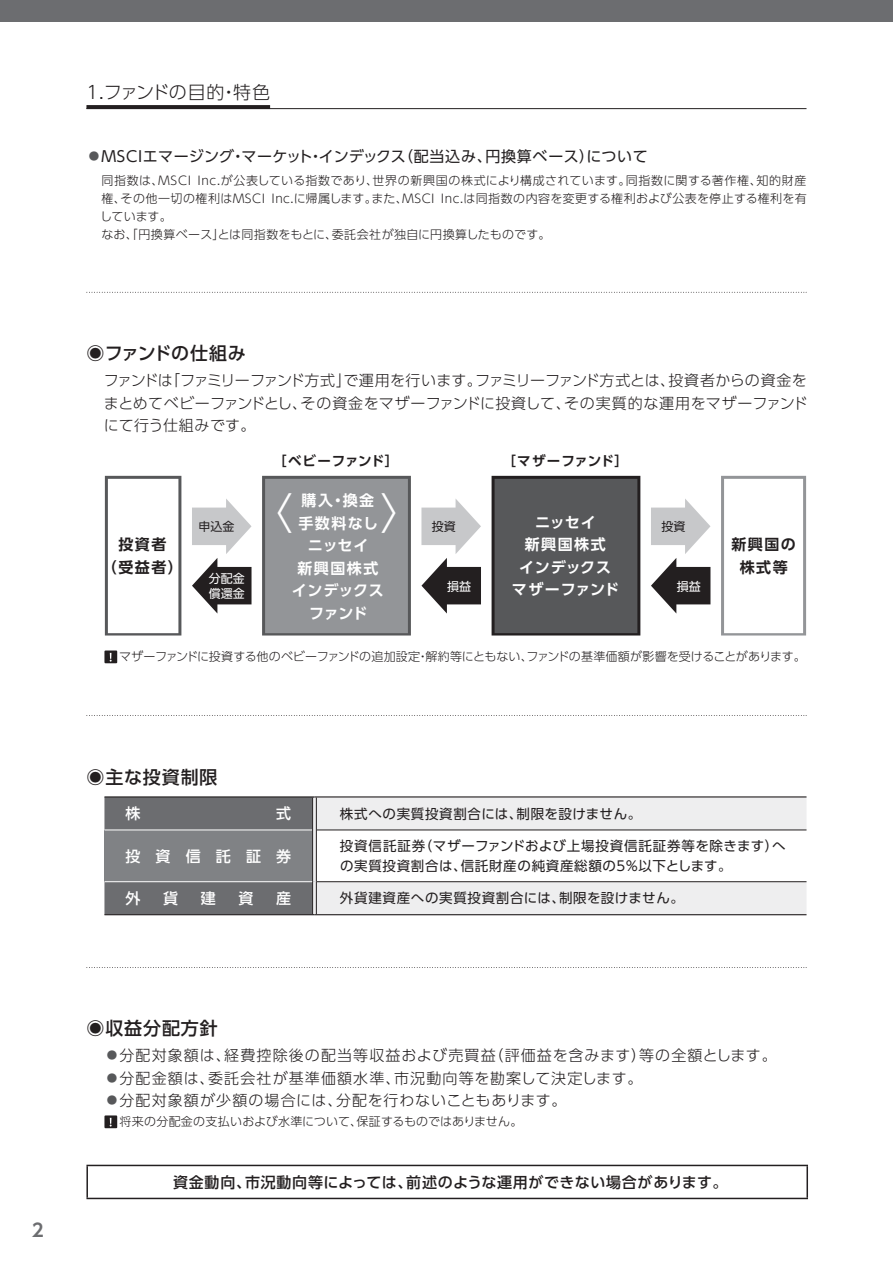
<style>
.page{position:relative;width:893px;height:1263px;background:#fff}
.page>*{position:absolute;margin:0;border:0;box-sizing:border-box;transform-origin:0 0}
.t1{font:300 42px "UD Shin Go Pro";color:#fff}
.t2{font:500 18px "UD Shin Go Pro";letter-spacing:.05em;color:#231f20}
.t3{font:300 18px "UD Shin Go Pro";letter-spacing:-.025em;color:#231f20}
.t4{font:500 18px "UD Shin Go Pro";letter-spacing:-.01em;color:#231f20}
.t5{font:700 18px "UD Shin Go Pro De";color:#6c6d70}
.t6{font:300 15px/22.5px "UD Shin Go Pro";letter-spacing:.06em;color:#231f20;text-align:justify}
.t7{font:700 15px/22.5px "UD Shin Go Pro De";letter-spacing:.06em;color:#fff;text-align:center}
.t8{font:15px "UD Shin Go Pro";letter-spacing:.035em;color:#231f20}
.t9{font:500 15px "UD Shin Go Pro";letter-spacing:.045em;color:#231f20}
.t10{font:700 15px/22.5px "UD Shin Go Pro De";letter-spacing:.1em;color:#231f20;text-align:center}
.t11{font:500 15px "UD Shin Go Pro";letter-spacing:1.01em;color:#fff}
.t12{font:13.5px/20.2px "UD Shin Go Pro";letter-spacing:.05em;color:#231f20}
.t13{font:700 13.5px "UD Shin Go Pro De";letter-spacing:.025em;color:#231f20}
.t14{font:300 12px/18px "UD Shin Go Pro";letter-spacing:.025em;color:#231f20}
.t15{font:300 12px "UD Shin Go Pro";letter-spacing:-.01em;color:#231f20}
.t16{font:12px/15px "UD Shin Go Pro";color:#fff}
.t17{font:12px "UD Shin Go Pro";color:#231f20}
.s1{font-weight:300;font-size:10.5px;color:#57585a}
.s2{font-size:10.5px;color:#57585a}
</style>
<div class="page">
<div style="left:0;top:0;width:893px;height:21px;background:#6c6d70"></div>
<svg style="left:87px;top:292px;width:720px;height:1px"></svg>
<svg style="left:192px;top:499px;width:60px;height:114px"></svg>
<svg style="left:421px;top:499px;width:60px;height:114px"></svg>
<svg style="left:651px;top:499px;width:59px;height:114px"></svg>
<svg style="left:721px;top:476px;width:85px;height:159px"></svg>
<svg style="left:105px;top:476px;width:76px;height:159px"></svg>
<svg style="left:492px;top:476px;width:148px;height:159px;background:#535456"></svg>
<svg style="left:262px;top:476px;width:149px;height:159px;background:#8e9093"></svg>
<div style="left:104px;top:650px;width:13px;height:13px;background:#231f20"></div>
<svg style="left:110px;top:653px;width:2px;height:9px"></svg>
<svg style="left:87px;top:715px;width:720px;height:1px"></svg>
<div style="left:104px;top:797px;width:208px;height:117px;background:#6c6d70"></div>
<svg style="left:317px;top:797px;width:489px;height:117px;fill:#eeeeef"></svg>
<div style="left:104px;top:830px;width:210px;height:52px;background:#808285"></div>
<svg style="left:313px;top:797px;width:3px;height:33px"></svg>
<svg style="left:313px;top:830px;width:3px;height:52px"></svg>
<svg style="left:313px;top:882px;width:3px;height:32px"></svg>
<hr style="left:317px;top:829px;width:489px;height:1px;background:#231f20">
<hr style="left:317px;top:881px;width:489px;height:1px;background:#231f20">
<hr style="left:104px;top:829px;width:208px;height:1px;background:#fff">
<hr style="left:104px;top:881px;width:208px;height:1px;background:#fff">
<hr style="left:104px;top:796px;width:210px;height:1px;background:#231f20">
<hr style="left:314px;top:796px;width:492px;height:1px;background:#231f20">
<hr style="left:104px;top:914px;width:210px;height:1px;background:#231f20">
<hr style="left:314px;top:914px;width:492px;height:1px;background:#231f20">
<hr style="left:312px;top:797px;width:1px;height:33px;background:#231f20">
<hr style="left:316px;top:797px;width:1px;height:33px;background:#231f20">
<hr style="left:312px;top:830px;width:1px;height:52px;background:#231f20">
<hr style="left:316px;top:830px;width:1px;height:52px;background:#231f20">
<hr style="left:312px;top:882px;width:1px;height:32px;background:#231f20">
<hr style="left:316px;top:882px;width:1px;height:32px;background:#231f20">
<svg style="left:87px;top:967px;width:720px;height:1px"></svg>
<div style="left:104px;top:1115px;width:13px;height:13px;background:#231f20"></div>
<svg style="left:110px;top:1118px;width:2px;height:8px"></svg>
<hr style="left:86px;top:1165px;width:722px;height:1px;background:#231f20">
<hr style="left:86px;top:1166px;width:2px;height:32px;background:#231f20">
<hr style="left:806px;top:1166px;width:2px;height:32px;background:#231f20">
<hr style="left:86px;top:1198px;width:722px;height:1px;background:#231f20">
<hr style="left:86px;top:108px;width:720px;height:1px;background:#231f20">
<div style="left:86px;top:105px;width:184px;height:4px;border:2px solid #231f20"></div>
<p class="t3" style="left:86px;top:78px;width:185px">1.ファンドの目的・特色</p>
<p class="t8" style="left:89px;top:144px;width:561px"><span class="s1">●</span> MSCIエマージング・マーケット・インデックス（配当込み、円換算ベース）について</p>
<p class="t14" style="left:100px;top:171px;width:708px">同指数は、MSCI Inc.が公表している指数であり、世界の新興国の株式により構成されています。同指数に関する著作権、知的財産権、その他一切の権利はMSCI Inc.に帰属します。また、MSCI Inc.は同指数の内容を変更する権利および公表を停止する権利を有しています。<br>なお、「円換算ベース」とは同指数をもとに、委託会社が独自に円換算したものです。</p>
<p class="t4" style="left:86px;top:339px;width:161px">◉ファンドの仕組み</p>
<p class="t6" style="left:104px;top:369px;width:705px">ファンドは「ファミリーファンド方式」で運用を行います。ファミリーファンド方式とは、投資者からの資金をまとめてベビーファンドとし、その資金をマザーファンドに投資して、その実質的な運用をマザーファンドにて行う仕組みです。</p>
<p class="t10" style="left:102px;top:533px;width:82px">投資者<br>（受益者）</p>
<p class="t17" style="left:199px;top:517px;width:37px">申込金</p>
<p class="t16" style="left:209px;top:570px;width:37px">分配金償還金</p>
<p class="t13" style="left:273px;top:450px;width:127px">［ベビーファンド］</p>
<p class="t13" style="left:503px;top:450px;width:127px">［マザーファンド］</p>
<p class="t7" style="left:292px;top:489px;width:93px">購入・換金<br>手数料なしニッセイ<br>新興国株式インデックスファンド</p>
<h1 class="t1" style="left:272px;top:479px;width:22px">〈</h1>
<h1 class="t1" style="left:380px;top:479px;width:22px">〉</h1>
<p class="t7" style="left:512px;top:510px;width:109px">ニッセイ<br>新興国株式<br>インデックスマザーファンド</p>
<p class="t17" style="left:432px;top:517px;width:25px">投資</p>
<p class="t16" style="left:447px;top:578px;width:25px">損益</p>
<p class="t17" style="left:661px;top:517px;width:25px">投資</p>
<p class="t16" style="left:677px;top:578px;width:25px">損益</p>
<p class="t10" style="left:731px;top:533px;width:66px">新興国の株式等</p>
<p class="t15" style="left:119px;top:647px;width:688px">マザーファンドに投資する他のベビーファンドの追加設定・解約等にともない、ファンドの基準価額が影響を受けることがあります。</p>
<p class="t2" style="left:86px;top:762px;width:133px">◉主な投資制限</p>
<p class="t11" style="left:125px;top:801px;width:16px">株</p>
<p class="t11" style="left:276px;top:801px;width:16px">式</p>
<p class="t12" style="left:340px;top:803px;width:303px">株式への実質投資割合には、制限を設けません。</p>
<p class="t11" style="left:125px;top:844px;width:167px">投資信託証券</p>
<p class="t12" style="left:340px;top:835px;width:447px">投資信託証券（マザーファンドおよび上場投資信託証券等を除きます）への実質投資割合は、信託財産の純資産総額の５％以下とします。</p>
<p class="t11" style="left:125px;top:886px;width:16px">外</p>
<p class="t11" style="left:163px;top:886px;width:16px">貨</p>
<p class="t11" style="left:201px;top:886px;width:16px">建</p>
<p class="t11" style="left:239px;top:886px;width:16px">資</p>
<p class="t11" style="left:276px;top:886px;width:16px">産</p>
<p class="t12" style="left:340px;top:888px;width:346px">外貨建資産への実質投資割合には、制限を設けません。</p>
<p class="t5" style="left:32px;top:1215px;width:13px">2</p>
<p class="t2" style="left:86px;top:1014px;width:133px">◉収益分配方針</p>
<p class="t6" style="left:107px;top:1044px;width:671px"><span class="s2">●</span> 分配対象額は、経費控除後の配当等収益および売買益（評価益を含みます）等の全額とします。</p>
<p class="t6" style="left:107px;top:1066px;width:537px"><span class="s2">●</span> 分配金額は、委託会社が基準価額水準、市況動向等を勘案して決定します。</p>
<p class="t6" style="left:107px;top:1089px;width:461px"><span class="s2">●</span> 分配対象額が少額の場合には、分配を行わないこともあります。</p>
<p class="t14" style="left:119px;top:1112px;width:405px">将来の分配金の支払いおよび水準について、保証するものではありません。</p>
<p class="t9" style="left:173px;top:1170px;width:556px">資金動向、市況動向等によっては、前述のような運用ができない場合があります。</p>
</div>
